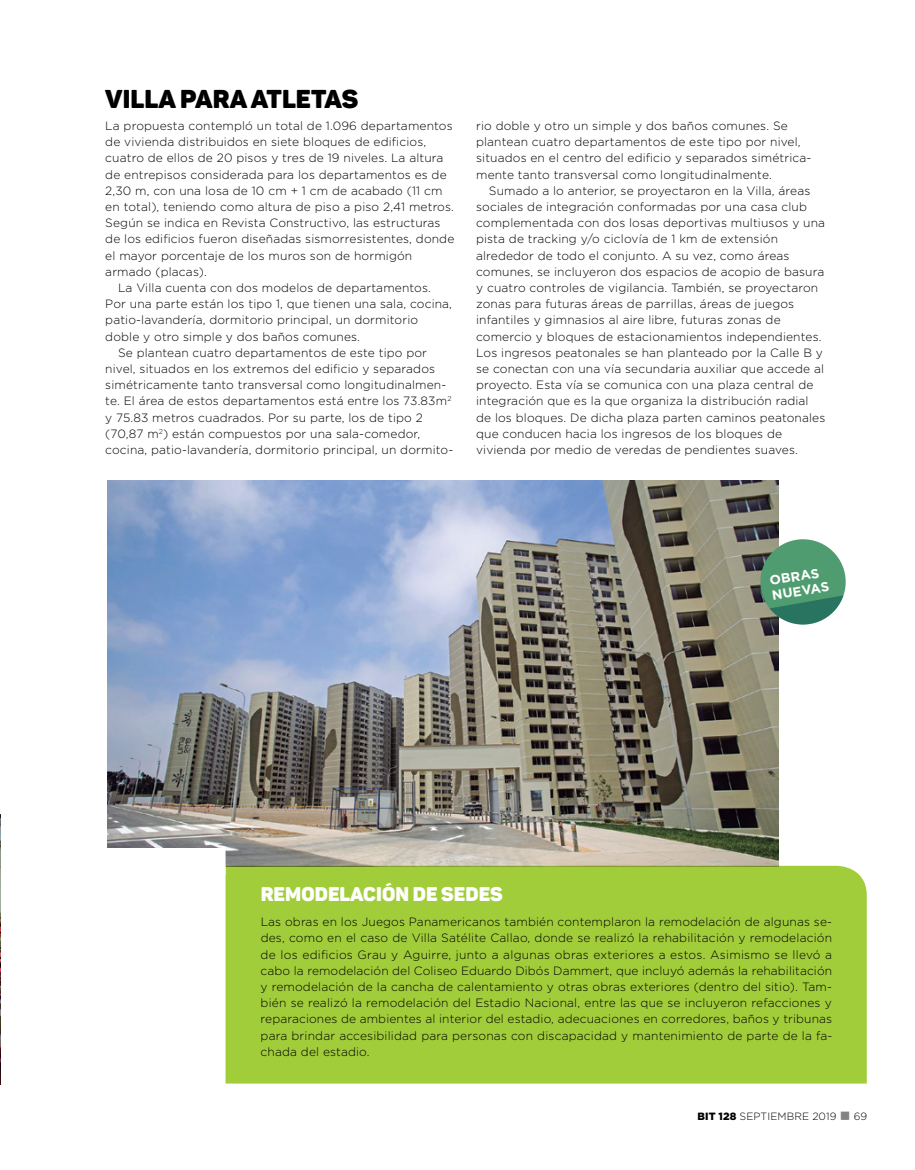
<style>
.page{position:relative;width:915px;height:1170px;background:#fff}
.page>*{position:absolute;margin:0;border:0;box-sizing:border-box;transform-origin:0 0}
.t1{font:25.5px "Panton Black Caps";letter-spacing:.005em;color:#000}
.t2{font:19.5px "Panton Black Caps";letter-spacing:.005em;color:#fff}
.t3{font:700 13.2px/14.9px "Gotham";color:#fff}
.t4{font:300 12px/16.2px "Gotham";letter-spacing:.01em;color:#000}
.t5{font:300 10.5px "Gotham";letter-spacing:.005em;color:#000}
.s1{font-weight:900}
.s2{color:#808285}
</style>
<div class="page">
<img style="left:0;top:814px;width:1px;height:270px">
<img style="left:107px;top:480px;width:671px;height:385px">
<div style="left:225px;top:865px;width:641px;height:218px;background:#a1cd3a"></div>
<div style="left:760px;top:539px;width:85px;height:85px;background:#509c71;border-radius:50%"></div>
<svg style="left:760px;top:594px;width:84px;height:30px"></svg>
<svg style="left:107px;top:847px;width:118px;height:18px"></svg>
<h1 class="t1" style="left:105px;top:82px;width:254px">VILLA PARA ATLETAS</h1>
<p class="t4" style="left:105px;top:117px;width:349px">La propuesta contempló un total de 1.096 departamentos</p>
<p class="t4" style="left:105px;top:133px;width:322px">de vivienda distribuidos en siete bloques de edificios,</p>
<p class="t4" style="left:105px;top:150px;width:339px">cuatro de ellos de 20 pisos y tres de 19 niveles. La altura</p>
<p class="t4" style="left:105px;top:166px;width:343px">de entrepisos considerada para los departamentos es de</p>
<p class="t4" style="left:105px;top:182px;width:338px">2,30 m, con una losa de 10 cm + 1 cm de acabado (11 cm</p>
<p class="t4" style="left:105px;top:198px;width:350px">en total), teniendo como altura de piso a piso 2,41 metros.</p>
<p class="t4" style="left:105px;top:214px;width:336px">Según se indica en Revista Constructivo, las estructuras</p>
<p class="t4" style="left:105px;top:231px;width:350px">de los edificios fueron diseñadas sismorresistentes, donde</p>
<p class="t4" style="left:105px;top:247px;width:308px">el mayor porcentaje de los muros son de hormigón</p>
<p class="t4" style="left:105px;top:263px;width:103px">armado (placas).</p>
<p class="t4" style="left:118px;top:279px;width:314px">La Villa cuenta con dos modelos de departamentos.</p>
<p class="t4" style="left:105px;top:295px;width:348px">Por una parte están los tipo 1, que tienen una sala, cocina,</p>
<p class="t4" style="left:105px;top:312px;width:314px">patio-lavandería, dormitorio principal, un dormitorio</p>
<p class="t4" style="left:105px;top:328px;width:256px">doble y otro simple y dos baños comunes.</p>
<p class="t4" style="left:118px;top:344px;width:310px">Se plantean cuatro departamentos de este tipo por</p>
<p class="t4" style="left:105px;top:360px;width:331px">nivel, situados en los extremos del edificio y separados</p>
<p class="t4" style="left:105px;top:376px;width:342px">simétricamente tanto transversal como longitudinalmen-</p>
<p class="t4" style="left:105px;top:393px;width:347px">te. E l área de estos departamentos está entre los 73.83m<sup>2</sup></p>
<p class="t4" style="left:105px;top:409px;width:319px">y 75.83 metros cuadrados. Por su parte, los de tipo 2</p>
<p class="t4" style="left:105px;top:425px;width:316px">(70,87 m<sup>2</sup>) están compuestos por una sala-comedor,</p>
<p class="t4" style="left:105px;top:441px;width:349px">cocina, patio-lavandería, dormitorio principal, un dormito-</p>
<p class="t4" style="left:476px;top:117px;width:337px">rio doble y otro un simple y dos baños comunes. Se plantean cuatro departamentos de este tipo por nivel, situados en el centro del edificio y separados simétrica&shy;mente tanto transversal como longitudinalmente.</p>
<p class="t4" style="left:476px;top:182px;width:350px;text-indent:13px">Sumado a lo anterior, se proyectaron en la Villa, áreas sociales de integración conformadas por una casa club complementada con dos losas deportivas multiusos y una pista de tracking y/o ciclovía de 1 km de extensión alrededor de todo el conjunto. A su vez, como áreas comunes, se incluyeron dos espacios de acopio de basura y cuatro controles de vigilancia. También, se proyectaron zonas para futuras áreas de parrillas, áreas de juegos infantiles y gimnasios al aire libre, futuras zonas de comercio y bloques de estacionamientos independientes.<br>Los ingresos peatonales se han planteado por la Calle B y se conectan con una vía secundaria auxiliar que accede al proyecto. Esta vía se comunica con una plaza central de integración que es la que organiza la distribución radial de los bloques. De dicha plaza parten caminos peatonales que conducen hacia los ingresos de los bloques de vivienda por medio de veredas de pendientes suaves.</p>
<p class="t3" style="left:768px;top:573px;width:59px;rotate:-9deg">Obras<br>Nuevas</p>
<h2 class="t2" style="left:260px;top:882px;width:243px">REMODELACIÓN DE SEDES</h2>
<p class="t4" style="left:260px;top:913px;width:573px;text-align:justify">Las obras en los Juegos Panamericanos también contemplaron la remodelación de algunas se&shy;des, como en el caso de Villa Satélite Callao, donde se realizó la rehabilitación y remodelación de los edificios Grau y Aguirre, junto a algunas obras exteriores a estos. Asimismo se llevó a cabo la remodelación del Coliseo Eduardo Dibós Dammert, que incluyó además la rehabilitación y remodelación de la cancha de calentamiento y otras obras exteriores (dentro del sitio). Tam&shy;bién se realizó la remodelación del Estadio Nacional, entre las que se incluyeron refacciones y reparaciones de ambientes al interior del estadio, adecuaciones en corredores, baños y tribunas para brindar accesibilidad para personas con discapacidad y mantenimiento de parte de la fa&shy;chada del estadio.</p>
<p class="t5" style="left:697px;top:1109px;width:171px"><span class="s1">BIT 128</span> septiembre 2019 <span class="s2">■</span> 69</p>
</div>
